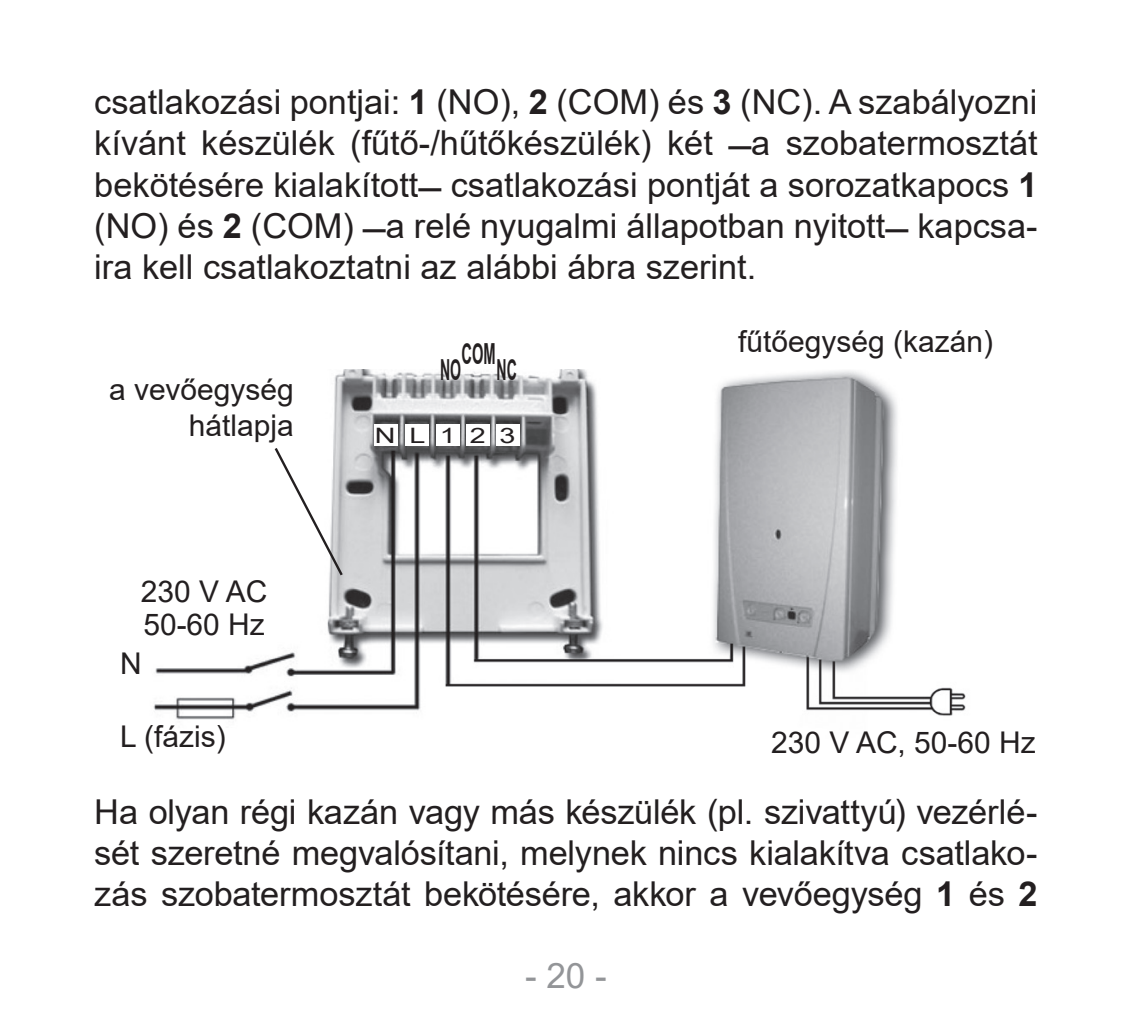
<style>
.page{position:relative;width:1132px;height:1032px;background:#fff}
.page>*{position:absolute;margin:0;border:0;box-sizing:border-box;transform-origin:0 0}
.t1{font:35px "Arial";color:#939598}
.folyoszoveg_kozben{font:34.3px/41.3px "Arial";color:#231f20;text-align:justify}
.t2{font:30.1px/36.1px "Arial";color:#231f20;text-align:right}
.t3{font:700 29.05px "Arial Nr PFL";color:#231f20;scale:.59 1}
.t4{font:700 29.05px "Arial Nr PFL";color:#231f20;scale:.62 1}
.t5{font:21.35px "Arial";color:#231f20;scale:1.35 1}
.s1{font-weight:700}
.s2{font-family:"Arial Nr PFL";font-weight:700;font-size:28px}
</style>
<div class="page">
<img style="left:153px;top:369px;width:813px;height:351px">
<div style="left:374px;top:424px;width:24px;height:21px;background:#fff"></div>
<div style="left:405px;top:424px;width:23px;height:21px;background:#fff"></div>
<div style="left:436px;top:424px;width:23px;height:21px;background:#fff"></div>
<div style="left:466px;top:424px;width:24px;height:21px;background:#fff"></div>
<div style="left:496px;top:424px;width:23px;height:21px;background:#fff"></div>
<svg style="left:272px;top:445px;width:119px;height:151px"></svg>
<p class="folyoszoveg_kozben" style="left:94px;top:81px;width:944px">csatlakozási pontjai: <span class="s1">1</span> (NO), <span class="s1">2</span> (COM) és <span class="s1">3</span> (NC). A szabályozni kívánt készülék (fűtő-/hűtőkészülék) két <span class="s2">—</span>a szobatermosztát bekötésére kialakított<span class="s2">—</span> csatlakozási pontját a sorozatkapocs <span class="s1">1 </span>(NO) és <span class="s1">2</span> (COM) <span class="s2">—</span>a relé nyugalmi állapotban nyitott<span class="s2">—</span> kapcsa&shy;ira kell csatlakoztatni az alábbi ábra szerint.</p>
<p class="t2" style="left:109px;top:371px;width:186px">a vevőegység hátlapja</p>
<p class="t2" style="left:141px;top:575px;width:128px;line-height:32.6px;text-align:left">230 V AC<br>50-60 Hz</p>
<p class="t2" style="left:120px;top:645px;width:23px">N</p>
<p class="t4" style="left:461px;top:337px;width:57px">COM</p>
<p class="t3" style="left:440px;top:353px;width:132px">NO NC</p>
<p class="t5" style="left:374px;top:421px;width:17px">N</p>
<p class="t5" style="left:409px;top:421px;width:13px">L</p>
<p class="t5" style="left:439px;top:421px;width:13px">1</p>
<p class="t5" style="left:470px;top:421px;width:13px">2</p>
<p class="t5" style="left:499px;top:421px;width:13px">3</p>
<p class="t2" style="left:738px;top:324px;width:256px">fűtőegység (kazán)</p>
<p class="t2" style="left:120px;top:718px;width:107px">L (fázis)</p>
<p class="t2" style="left:770px;top:724px;width:266px">230 V AC, 50-60 Hz</p>
<p class="folyoszoveg_kozben" style="left:94px;top:791px;width:944px">Ha olyan régi kazán vagy más készülék (pl. szivattyú) vezérlé&shy;sét szeretné megvalósítani, melynek nincs kialakítva csatlako&shy;zás szobatermosztát bekötésére, akkor a vevőegység <span class="s1">1</span> és <span class="s1">2</span></p>
<p class="t1" style="left:525px;top:951px;width:83px">- 20 -</p>
</div>
